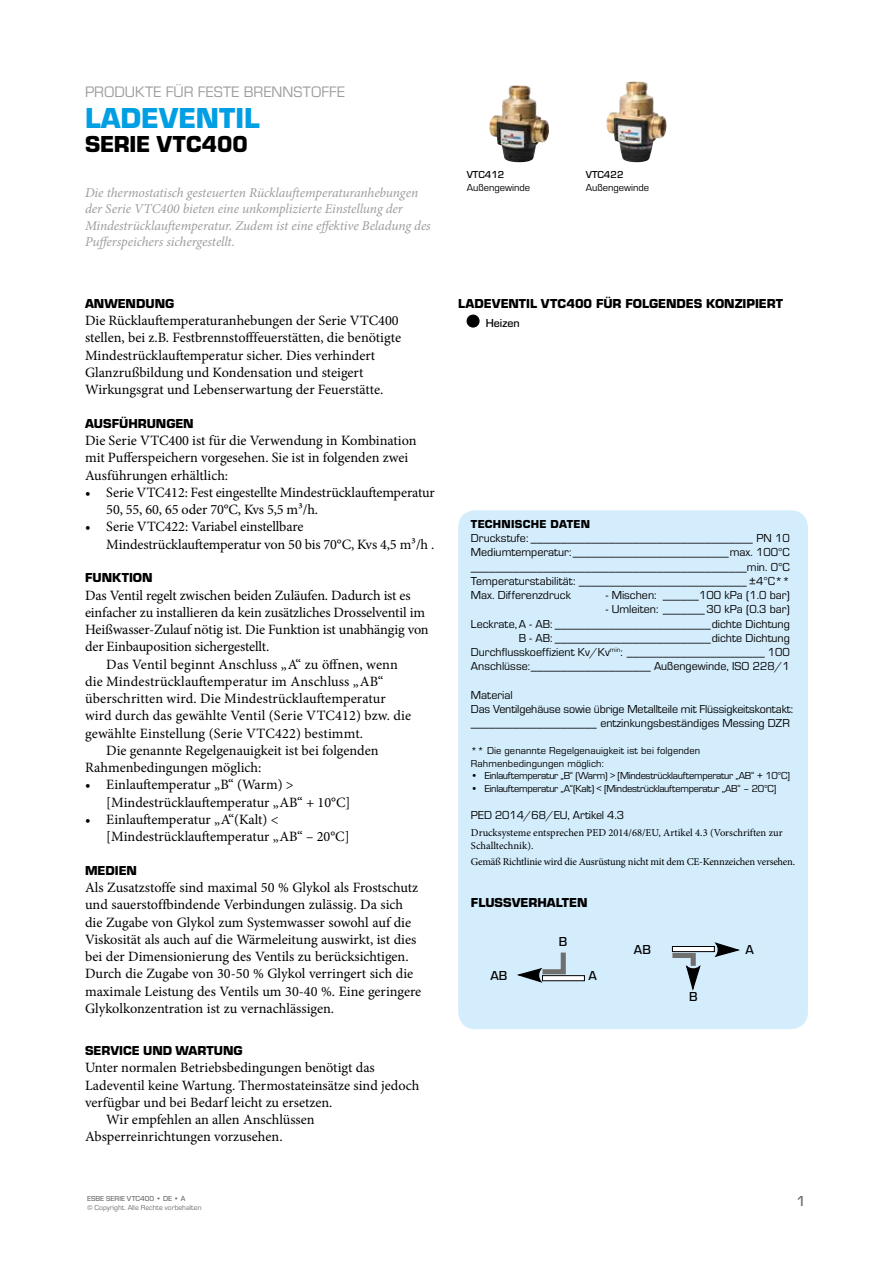
<style>
.page{position:relative;width:893px;height:1263px;background:#fff}
.page>*{position:absolute;margin:0;border:0;box-sizing:border-box;transform-origin:0 0}
.t1{font:700 30px "ESBE Eurostile";color:#009fe3}
.t2{font:700 24px "ESBE Eurostile";color:#000}
.t3{font:15.75px "ESBE Eurostile";color:#9d9d9c}
.t4{font:500 15px "ESBE Eurostile";color:#706f6f}
.t5{font:14.25px/17.2px "Minion Pro";color:#000}
.t6{font:italic 13.5px/16.5px "Minion Pro";letter-spacing:-.005em;color:#9d9d9c}
.t7{font:700 13.5px "ESBE Eurostile";color:#000}
.t8{font:500 13.5px "ESBE Eurostile";color:#000}
.t9{font:12px/14.2px "ESBE Eurostile";color:#000;text-align:justify}
.t10{font:700 12px "ESBE Eurostile";letter-spacing:.025em;color:#000}
.t11{font:500 12px "ESBE Eurostile";color:#000}
.t12{font:10.5px/12.6px "Minion Pro";letter-spacing:-.01em;color:#000}
.t13{font:10.5px "ESBE Eurostile";letter-spacing:-.03em;color:#000}
.t14{font:10.5px/12.6px "ESBE Eurostile";letter-spacing:.01em;color:#000}
.t15{font:10.5px "ESBE Eurostile";letter-spacing:-.01em;color:#000}
.t16{font:500 10.5px "ESBE Eurostile";color:#000}
.t17{font:7.5px "ESBE Eurostile";color:#706f6f}
.t18{font:500 7.5px "ESBE Eurostile";color:#706f6f}
</style>
<div class="page">
<div style="left:458px;top:510px;width:350px;height:519px;background:#d4edfc;border-radius:17px"></div>
<div style="left:542px;top:976px;width:42px;height:5px;background:#fff"></div>
<div style="left:542px;top:975px;width:43px;height:6px;border:1px solid #000"></div>
<svg style="left:517px;top:952px;width:51px;height:31px"></svg>
<svg style="left:672px;top:946px;width:41px;height:6px"></svg>
<svg style="left:713px;top:942px;width:27px;height:15px"></svg>
<svg style="left:671px;top:950px;width:30px;height:41px"></svg>
<img style="left:622px;top:81px;width:13px;height:15px">
<img style="left:502px;top:85px;width:17px;height:18px">
<div style="left:467px;top:315px;width:12px;height:12px;background:#000;border-radius:50%"></div>
<div style="left:467px;top:315px;width:12px;height:12px;border:1px solid #000;border-radius:50%"></div>
<p class="t3" style="left:85px;top:83px;width:262px">PRODUKTE FÜR FESTE BRENNSTOFFE</p>
<h1 class="t1" style="left:85px;top:102px;width:176px">LADEVENTIL</h1>
<h2 class="t2" style="left:85px;top:131px;width:164px">SERIE VTC400</h2>
<p class="t6" style="left:85px;top:184px;width:347px">Die thermostatisch gesteuerten Rücklauftemperaturanhebungen der Serie VTC400 bieten eine unkomplizierte Einstellung der Mindestrücklauftemperatur. Zudem ist eine effektive Beladung des Pufferspeichers sichergestellt.</p>
<p class="t7" style="left:85px;top:296px;width:91px">ANWENDUNG</p>
<p class="t5" style="left:85px;top:312px;width:318px">Die Rücklauftemperaturanhebungen der Serie VTC400 stellen, bei z.B. Festbrennstofffeuerstätten, die benötigte Mindestrücklauftemperatur sicher. Dies verhindert Glanzrußbildung und Kondensation und steigert Wirkungsgrat und Lebenserwartung der Feuerstätte.</p>
<p class="t7" style="left:85px;top:416px;width:110px">AUSFÜHRUNGEN</p>
<p class="t5" style="left:85px;top:432px;width:333px">Die Serie VTC400 ist für die Verwendung in Kombination mit Pufferspeichern vorgesehen. Sie ist in folgenden zwei<br>Ausführungen erhältlich:</p>
<p class="t5" style="left:106px;top:484px;width:330px;text-indent:-21px">• Serie VTC412: Fest eingestellte Mindestrücklauftemperatur<br>50, 55, 60, 65 oder 70°C, Kvs 5,5 m³/h.</p>
<p class="t5" style="left:106px;top:518px;width:330px;text-indent:-21px">• Serie VTC422: Variabel einstellbare<br>Mindestrücklauftemperatur von 50 bis 70°C, Kvs 4,5 m³/h .</p>
<p class="t7" style="left:85px;top:570px;width:69px">FUNKTION</p>
<p class="t5" style="left:85px;top:586px;width:327px">Das Ventil regelt zwischen beiden Zuläufen. Dadurch ist es</p>
<p class="t5" style="left:85px;top:604px;width:341px">einfacher zu installieren da kein zusätzliches Drosselventil im</p>
<p class="t5" style="left:85px;top:621px;width:345px">Heißwasser-Zulauf nötig ist. Die Funktion ist unabhängig von</p>
<p class="t5" style="left:85px;top:638px;width:186px">der Einbauposition sichergestellt.</p>
<p class="t5" style="left:106px;top:655px;width:293px">Das Ventil beginnt Anschluss „A“ zu öffnen, wenn</p>
<p class="t5" style="left:85px;top:673px;width:300px">die Mindestrücklauftemperatur im Anschluss „AB“</p>
<p class="t5" style="left:85px;top:690px;width:302px">überschritten wird. Die Mindestrücklauftemperatur</p>
<p class="t5" style="left:85px;top:707px;width:328px">wird durch das gewählte Ventil (Serie VTC412) bzw. die</p>
<p class="t5" style="left:85px;top:724px;width:280px">gewählte Einstellung (Serie VTC422) bestimmt.</p>
<p class="t5" style="left:106px;top:742px;width:274px">Die genannte Regelgenauigkeit ist bei folgenden</p>
<p class="t5" style="left:85px;top:759px;width:178px">Rahmenbedingungen möglich:</p>
<p class="t5" style="left:106px;top:776px;width:246px;text-indent:-21px">• Einlauftemperatur „B“ (Warm) &gt; [Mindestrücklauftemperatur „AB“ + 10°C]</p>
<p class="t5" style="left:106px;top:811px;width:245px;text-indent:-21px">• Einlauftemperatur „A“(Kalt) &lt; [Mindestrücklauftemperatur „AB“ – 20°C]</p>
<p class="t7" style="left:85px;top:863px;width:53px">MEDIEN</p>
<p class="t5" style="left:85px;top:879px;width:338px">Als Zusatzstoffe sind maximal 50 % Glykol als Frostschutz und sauerstoffbindende Verbindungen zulässig. Da sich die Zugabe von Glykol zum Systemwasser sowohl auf die Viskosität als auch auf die Wärmeleitung auswirkt, ist dies bei der Dimensionierung des Ventils zu berücksichtigen.<br>Durch die Zugabe von 30-50 % Glykol verringert sich die maximale Leistung des Ventils um 30-40 %. Eine geringere Glykolkonzentration ist zu vernachlässigen.</p>
<p class="t7" style="left:85px;top:1043px;width:159px">SERVICE UND WARTUNG</p>
<p class="t5" style="left:85px;top:1059px;width:291px">Unter normalen Betriebsbedingungen benötigt das</p>
<p class="t5" style="left:85px;top:1076px;width:336px">Ladeventil keine Wartung. Thermostateinsätze sind jedoch</p>
<p class="t5" style="left:85px;top:1094px;width:249px">verfügbar und bei Bedarf leicht zu ersetzen.</p>
<p class="t5" style="left:106px;top:1111px;width:210px">Wir empfehlen an allen Anschlüssen</p>
<p class="t5" style="left:85px;top:1128px;width:199px">Absperreinrichtungen vorzusehen.</p>
<p class="t18" style="left:87px;top:1194px;width:100px">ESBE SERIE VTC400 • DE • A</p>
<p class="t17" style="left:87px;top:1203px;width:116px">© Copyright. Alle Rechte vorbehalten</p>
<p class="t16" style="left:467px;top:169px;width:39px">VTC412</p>
<p class="t16" style="left:586px;top:169px;width:39px">VTC422</p>
<p class="t15" style="left:467px;top:182px;width:65px">Außengewinde</p>
<p class="t15" style="left:586px;top:182px;width:65px">Außengewinde</p>
<p class="t7" style="left:458px;top:296px;width:327px">LADEVENTIL VTC400 FÜR FOLGENDES KONZIPIERT</p>
<p class="t11" style="left:486px;top:317px;width:35px">Heizen</p>
<p class="t10" style="left:471px;top:517px;width:121px">TECHNISCHE DATEN</p>
<p class="t9" style="left:471px;top:531px;width:320px">Druckstufe: _____________________________________ PN 10<br>Mediumtemperatur: __________________________max. 100°C ______________________________________________min. 0°C Temperaturstabilität: ____________________________±4°C** Max. Differenzdruck</p>
<p class="t9" style="left:606px;top:588px;width:185px">- Mischen: ______100 kPa (1.0 bar)</p>
<p class="t9" style="left:471px;top:602px;width:320px;text-align:right">- Umleiten: _______30 kPa (0.3 bar)<br>Leckrate,A - AB: __________________________dichte Dichtung B - AB: __________________________dichte Dichtung Durchflusskoeffizient Kv/Kv<sup>min</sup>: _______________________ 100<br>Anschlüsse:____________________ Außengewinde, ISO 228/1</p>
<p class="t9" style="left:471px;top:688px;width:324px;text-align:left">Material<br>Das Ventilgehäuse sowie übrige Metallteile mit Flüssigkeitskontakt: _____________________ entzinkungsbeständiges Messing DZR</p>
<p class="t14" style="left:471px;top:745px;width:231px">** Die genannte Regelgenauigkeit ist bei folgenden<br>Rahmenbedingungen möglich:</p>
<p class="t13" style="left:471px;top:770px;width:321px">• Einlauftemperatur „B“ (Warm) &gt; [Mindestrücklauftemperatur „AB“ + 10°C]</p>
<p class="t13" style="left:471px;top:783px;width:307px">• Einlauftemperatur „A“(Kalt) &lt; [Mindestrücklauftemperatur „AB“ – 20°C]</p>
<p class="t9" style="left:471px;top:808px;width:155px">PED 2014/68/EU, Artikel 4.3</p>
<p class="t12" style="left:471px;top:826px;width:313px">Drucksysteme entsprechen PED 2014/68/EU, Artikel 4.3 (Vorschriften zur<br>Schalltechnik).</p>
<p class="t12" style="left:471px;top:856px;width:326px">Gemäß Richtlinie wird die Ausrüstung nicht mit dem CE-Kennzeichen versehen.</p>
<p class="t7" style="left:471px;top:895px;width:118px">FLUSSVERHALTEN</p>
<p class="t8" style="left:559px;top:934px;width:10px">B</p>
<p class="t8" style="left:490px;top:968px;width:18px">AB</p>
<p class="t8" style="left:589px;top:968px;width:10px">A</p>
<p class="t8" style="left:634px;top:942px;width:18px">AB</p>
<p class="t8" style="left:745px;top:942px;width:10px">A</p>
<p class="t8" style="left:689px;top:989px;width:10px">B</p>
<p class="t4" style="left:796px;top:1193px;width:11px">1</p>
</div>
